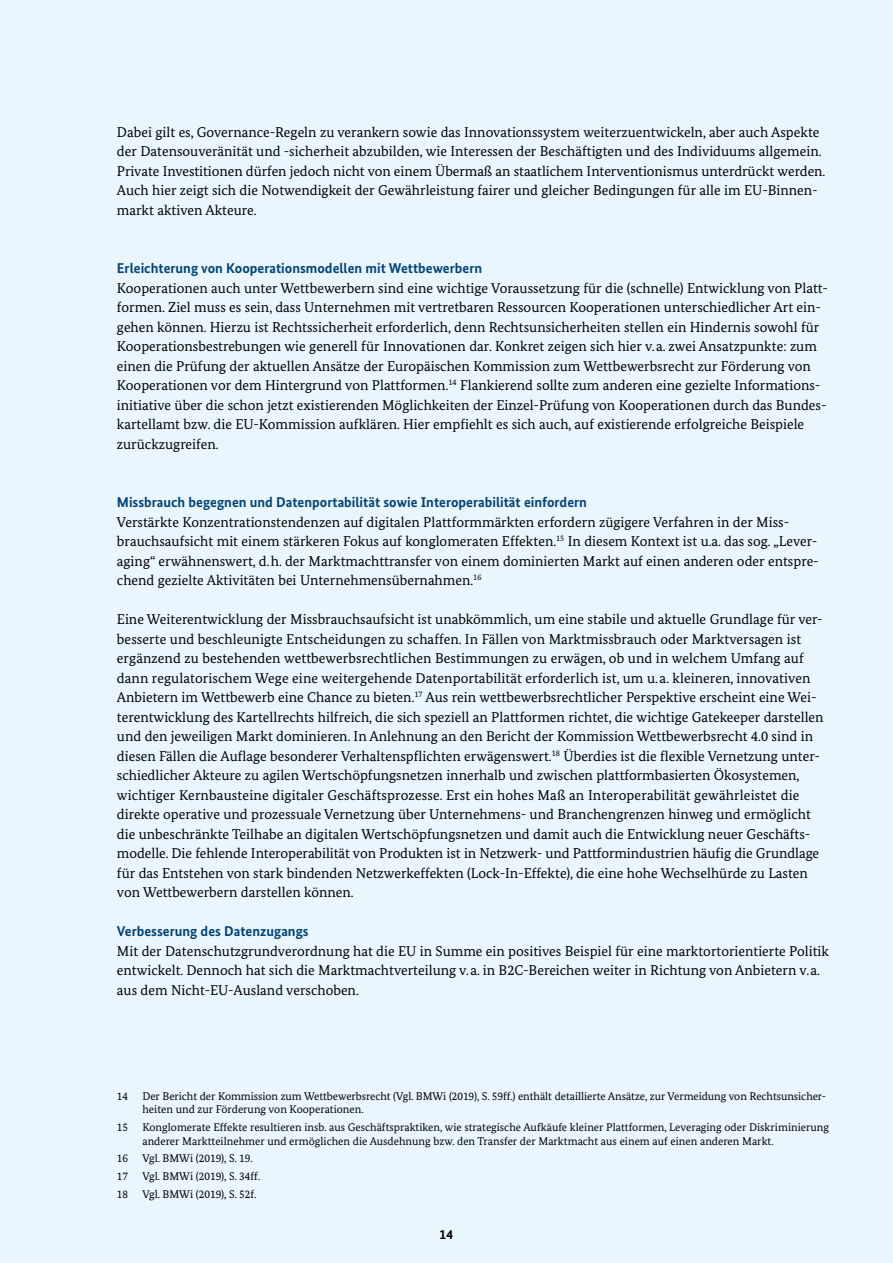
<style>
.page{position:relative;width:893px;height:1263px;background:#eaf6fe}
.page>*{position:absolute;margin:0;border:0;box-sizing:border-box;transform-origin:0 0}
.t1{font:14.25px/19.5px "Bundes Serif";color:#000}
.t2{font:700 14.25px "Bundes Sans";color:#004377}
.t3{font:700 13.5px "Bundes Sans";color:#000}
.t4{font:11.25px/13.5px "Bundes Serif";color:#000}
</style>
<div class="page">
<p class="t1" style="left:117px;top:122px;width:710px">Dabei gilt es, Governance-Regeln zu verankern sowie das Innovationssystem weiterzuentwickeln, aber auch Aspekte der Datensouveränität und -sicherheit abzubilden, wie Interessen der Beschäftigten und des Individuums allgemein.<br>Private Investitionen dürfen jedoch nicht von einem Übermaß an staatlichem Interventionismus unterdrückt werden.<br>Auch hier zeigt sich die Notwendigkeit der Gewährleistung fairer und gleicher Bedingungen für alle im EU-Binnen&shy;markt aktiven Akteure.</p>
<h5 class="t2" style="left:117px;top:259px;width:367px">Erleichterung von Kooperationsmodellen mit Wettbewerbern</h5>
<p class="t1" style="left:117px;top:278px;width:713px">Kooperationen auch unter Wettbewerbern sind eine wichtige Voraussetzung für die (schnelle) Entwicklung von Platt&shy;formen. Ziel muss es sein, dass Unternehmen mit vertretbaren Ressourcen Kooperationen unterschiedlicher Art ein&shy;gehen können. Hierzu ist Rechtssicherheit erforderlich, denn Rechtsunsicherheiten stellen ein Hindernis sowohl für Kooperationsbestrebungen wie generell für Innovationen dar. Konkret zeigen sich hier v.a. zwei Ansatzpunkte: zum einen die Prüfung der aktuellen Ansätze der Europäischen Kommission zum Wettbewerbsrecht zur Förderung von Kooperationen vor dem Hintergrund von Plattformen.<sup>14</sup> Flankierend sollte zum anderen eine gezielte Informations&shy;initiative über die schon jetzt existierenden Möglichkeiten der Einzel-Prüfung von Kooperationen durch das Bundes&shy;kartellamt bzw. die EU-Kommission aufklären. Hier empfiehlt es sich auch, auf existierende erfolgreiche Beispiele zurückzugreifen.</p>
<h5 class="t2" style="left:117px;top:493px;width:472px">Missbrauch begegnen und Datenportabilität sowie Interoperabilität einfordern</h5>
<p class="t1" style="left:117px;top:512px;width:703px">Verstärkte Konzentrationstendenzen auf digitalen Plattformmärkten erfordern zügigere Verfahren in der Miss&shy;brauchsaufsicht mit einem stärkeren Fokus auf konglomeraten Effekten.<sup>15</sup> In diesem Kontext ist u.a. das sog. „Lever&shy;aging“ erwähnenswert, d.h. der Marktmachttransfer von einem dominierten Markt auf einen anderen oder entspre&shy;chend gezielte Aktivitäten bei Unternehmensübernahmen.<sup>16</sup></p>
<p class="t1" style="left:117px;top:609px;width:708px">Eine Weiterentwicklung der Missbrauchsaufsicht ist unabkömmlich, um eine stabile und aktuelle Grundlage für ver&shy;besserte und beschleunigte Entscheidungen zu schaffen. In Fällen von Marktmissbrauch oder Marktversagen ist ergänzend zu bestehenden wettbewerbsrechtlichen Bestimmungen zu erwägen, ob und in welchem Umfang auf dann regulatorischem Wege eine weitergehende Datenportabilität erforderlich ist, um u.a. kleineren, innovativen Anbietern im Wettbewerb eine Chance zu bieten.<sup>17</sup> Aus rein wettbewerbsrechtlicher Perspektive erscheint eine Wei&shy;terentwicklung des Kartellrechts hilfreich, die sich speziell an Plattformen richtet, die wichtige Gatekeeper darstellen und den jeweiligen Markt dominieren. In Anlehnung an den Bericht der Kommission Wettbewerbsrecht 4.0 sind in diesen Fällen die Auflage besonderer Verhaltenspflichten erwägenswert.<sup>18</sup> Überdies ist die flexible Vernetzung unter&shy;schiedlicher Akteure zu agilen Wertschöpfungsnetzen innerhalb und zwischen plattformbasierten Ökosystemen, wichtiger Kernbausteine digitaler Geschäftsprozesse. Erst ein hohes Maß an Interoperabilität gewährleistet die direkte operative und prozessuale Vernetzung über Unternehmens- und Branchengrenzen hinweg und ermöglicht die unbeschränkte Teilhabe an digitalen Wertschöpfungsnetzen und damit auch die Entwicklung neuer Geschäfts&shy;modelle. Die fehlende Interoperabilität von Produkten ist in Netzwerk- und Pattformindustrien häufig die Grundlage für das Entstehen von stark bindenden Netzwerkeffekten (Lock-In-Effekte), die eine hohe Wechselhürde zu Lasten von Wettbewerbern darstellen können.</p>
<h5 class="t2" style="left:117px;top:922px;width:193px">Verbesserung des Datenzugangs</h5>
<p class="t1" style="left:117px;top:941px;width:714px">Mit der Datenschutzgrundverordnung hat die EU in Summe ein positives Beispiel für eine marktortorientierte Politik entwickelt. Dennoch hat sich die Marktmachtverteilung v.a. in B2C-Bereichen weiter in Richtung von Anbietern v.a. aus dem Nicht-EU-Ausland verschoben.</p>
<p class="t4" style="left:117px;top:1089px;width:13px">14</p>
<p class="t4" style="left:142px;top:1089px;width:684px">Der Bericht der Kommission zum Wettbewerbsrecht (Vgl. BMWi (2019), S. 59ff.) enthält detaillierte Ansätze, zur Vermeidung von Rechtsunsicher&shy;heiten und zur Förderung von Kooperationen.</p>
<p class="t4" style="left:117px;top:1120px;width:13px">15</p>
<p class="t4" style="left:142px;top:1120px;width:688px">Konglomerate Effekte resultieren insb. aus Geschäftspraktiken, wie strategische Aufkäufe kleiner Plattformen, Leveraging oder Diskriminierung anderer Marktteilnehmer und ermöglichen die Ausdehnung bzw. den Transfer der Marktmacht aus einem auf einen anderen Markt.</p>
<p class="t4" style="left:117px;top:1151px;width:13px">16</p>
<p class="t4" style="left:142px;top:1151px;width:112px">Vgl. BMWi (2019), S. 19.</p>
<p class="t4" style="left:117px;top:1169px;width:13px">17</p>
<p class="t4" style="left:142px;top:1169px;width:119px">Vgl. BMWi (2019), S. 34ff.</p>
<p class="t4" style="left:117px;top:1187px;width:13px">18</p>
<p class="t4" style="left:142px;top:1187px;width:116px">Vgl. BMWi (2019), S. 52f.</p>
<p class="t3" style="left:440px;top:1226px;width:15px">14</p>
</div>
